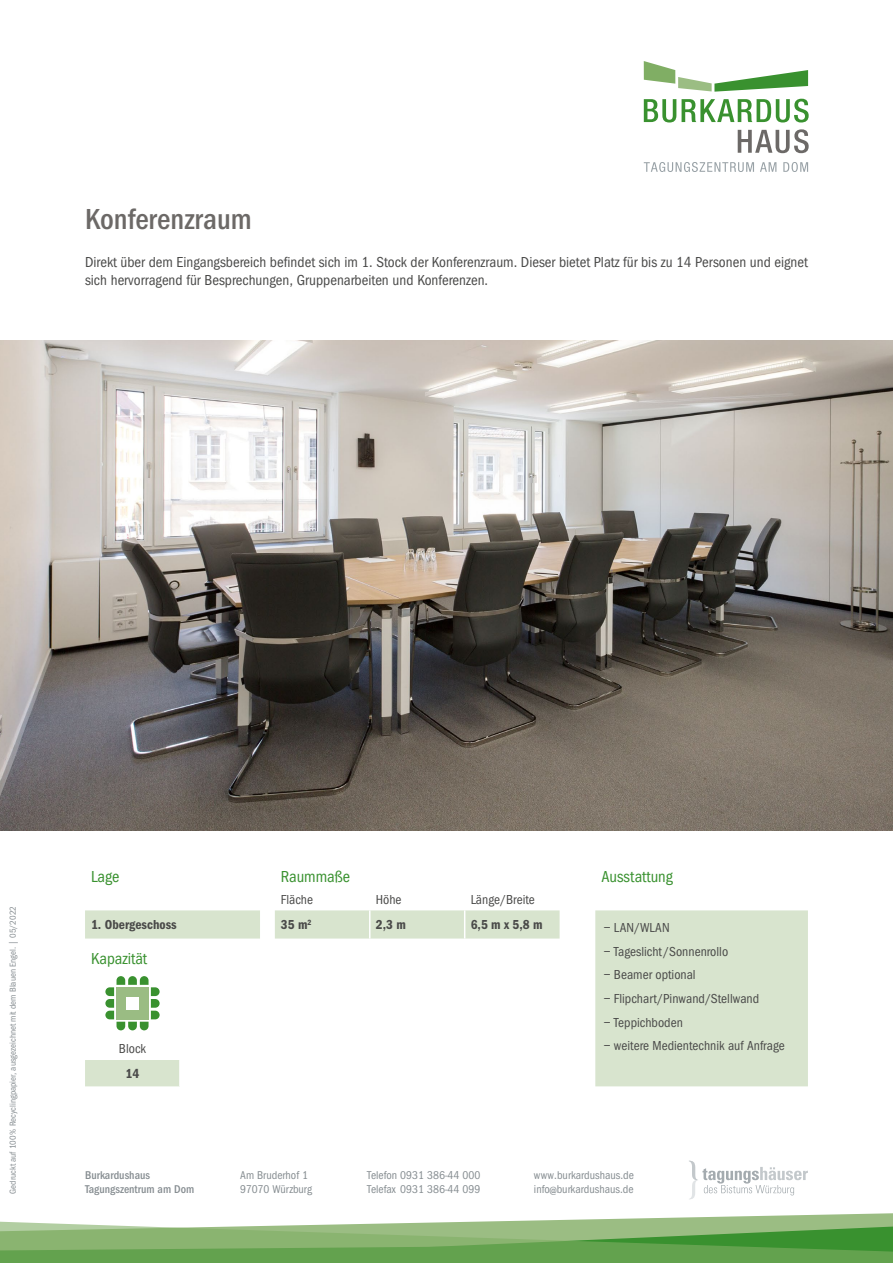
<style>
.page{position:relative;width:893px;height:1263px;background:#fff}
.page>*{position:absolute;margin:0;border:0;box-sizing:border-box;transform-origin:0 0}
.t1{font:30px "Franklin Goth EFTU Med Con";color:#6c6967}
.t2{font:16.5px "Franklin Goth EFTU Book Con";color:#39912f}
.t3{font:15px/17.2px "Franklin Goth EFTU Book Con";color:#4a4a49}
.t4{font:13.5px "Franklin Goth EFTU Book Con";color:#4a4a49}
.t5{font:13.5px "Franklin Goth EFTU Demi Con";color:#4a4a49}
.t6{font:11.7px/14.1px "Franklin Goth EFTU Book Con";color:#868d91}
.t7{font:11.7px/14.1px "Franklin Goth EFTU Med Con";color:#868d91}
.t8{font:9px "Franklin Goth EFTU Book Con";color:#868d91}
</style>
<div class="page">
<svg style="left:0;top:1213px;width:893px;height:50px"></svg>
<svg style="left:644px;top:61px;width:164px;height:31px"></svg>
<svg style="left:644px;top:99px;width:32px;height:23px"></svg>
<svg style="left:682px;top:99px;width:127px;height:23px"></svg>
<svg style="left:738px;top:129px;width:71px;height:24px"></svg>
<svg style="left:644px;top:162px;width:110px;height:10px"></svg>
<svg style="left:760px;top:162px;width:16px;height:10px"></svg>
<svg style="left:783px;top:162px;width:25px;height:10px"></svg>
<img style="left:0;top:341px;width:893px;height:489px">
<svg style="left:85px;top:910px;width:723px;height:176px"></svg>
<hr style="left:369px;top:910px;width:2px;height:28px;background:#fff">
<svg style="left:464px;top:910px;width:1px;height:28px"></svg>
<hr style="left:179px;top:1060px;width:2px;height:26px;background:#fff">
<hr style="left:274px;top:1060px;width:2px;height:26px;background:#fff">
<hr style="left:369px;top:1060px;width:2px;height:26px;background:#fff">
<svg style="left:464px;top:1060px;width:1px;height:26px"></svg>
<svg style="left:105px;top:976px;width:55px;height:54px"></svg>
<div style="left:116px;top:987px;width:10px;height:32px;background:#9abc83"></div>
<div style="left:139px;top:987px;width:10px;height:32px;background:#9abc83"></div>
<div style="left:116px;top:987px;width:33px;height:10px;background:#9abc83"></div>
<div style="left:116px;top:1010px;width:33px;height:9px;background:#9abc83"></div>
<svg style="left:689px;top:1161px;width:119px;height:38px"></svg>
<svg style="left:92px;top:920px;width:49px;height:11px"></svg>
<svg style="left:147px;top:920px;width:12px;height:9px"></svg>
<svg style="left:471px;top:920px;width:71px;height:11px"></svg>
<svg style="left:281px;top:919px;width:30px;height:10px"></svg>
<svg style="left:376px;top:920px;width:29px;height:11px"></svg>
<svg style="left:127px;top:1068px;width:12px;height:10px"></svg>
<h1 class="t1" style="left:85px;top:202px;width:168px">Konferenzraum</h1>
<p class="t3" style="left:85px;top:254px;width:724px">Direkt über dem Eingangsbereich befindet sich im 1. Stock der Konferenzraum. Dieser bietet Platz für bis zu 14 Personen und eignet sich hervorragend für Besprechungen, Gruppenarbeiten und Konferenzen.</p>
<p class="t8" style="left:8px;top:1194px;width:289px;rotate:-90deg">Gedruckt auf 100% Recyclingpapier, ausgezeichnet mit dem Blauen Engel. | 05/2022</p>
<p class="t2" style="left:91px;top:868px;width:30px">Lage</p>
<p class="t2" style="left:281px;top:868px;width:71px">Raummaße</p>
<p class="t2" style="left:601px;top:868px;width:73px">Ausstattung</p>
<p class="t4" style="left:281px;top:892px;width:34px">Fläche</p>
<p class="t4" style="left:376px;top:892px;width:27px">Höhe</p>
<p class="t4" style="left:471px;top:892px;width:66px">Länge/Breite</p>
<p class="t5" style="left:142px;top:917px;width:37px">▲ □▲▲</p>
<p class="t4" style="left:604px;top:920px;width:67px">– LAN/WLAN</p>
<p class="t4" style="left:604px;top:944px;width:126px">– Tageslicht/Sonnenrollo</p>
<p class="t4" style="left:604px;top:967px;width:93px">– Beamer optional</p>
<p class="t4" style="left:604px;top:991px;width:157px">– Flipchart/Pinwand/Stellwand</p>
<p class="t4" style="left:604px;top:1015px;width:81px">– Teppichboden</p>
<p class="t4" style="left:604px;top:1038px;width:182px">– weitere Medientechnik auf Anfrage</p>
<p class="t2" style="left:91px;top:949px;width:58px">Kapazität</p>
<p class="t4" style="left:119px;top:1041px;width:29px">Block</p>
<p class="t7" style="left:85px;top:1168px;width:111px">Burkardushaus<br>Tagungszentrum am Dom</p>
<p class="t6" style="left:240px;top:1168px;width:73px">Am Bruderhof 1<br>97070 Würzburg</p>
<p class="t6" style="left:367px;top:1168px;width:115px">Telefon 0931 386-44 000<br>Telefax 0931 386-44 099</p>
<p class="t6" style="left:534px;top:1168px;width:102px">www.burkardushaus.de info@burkardushaus.de</p>
</div>
